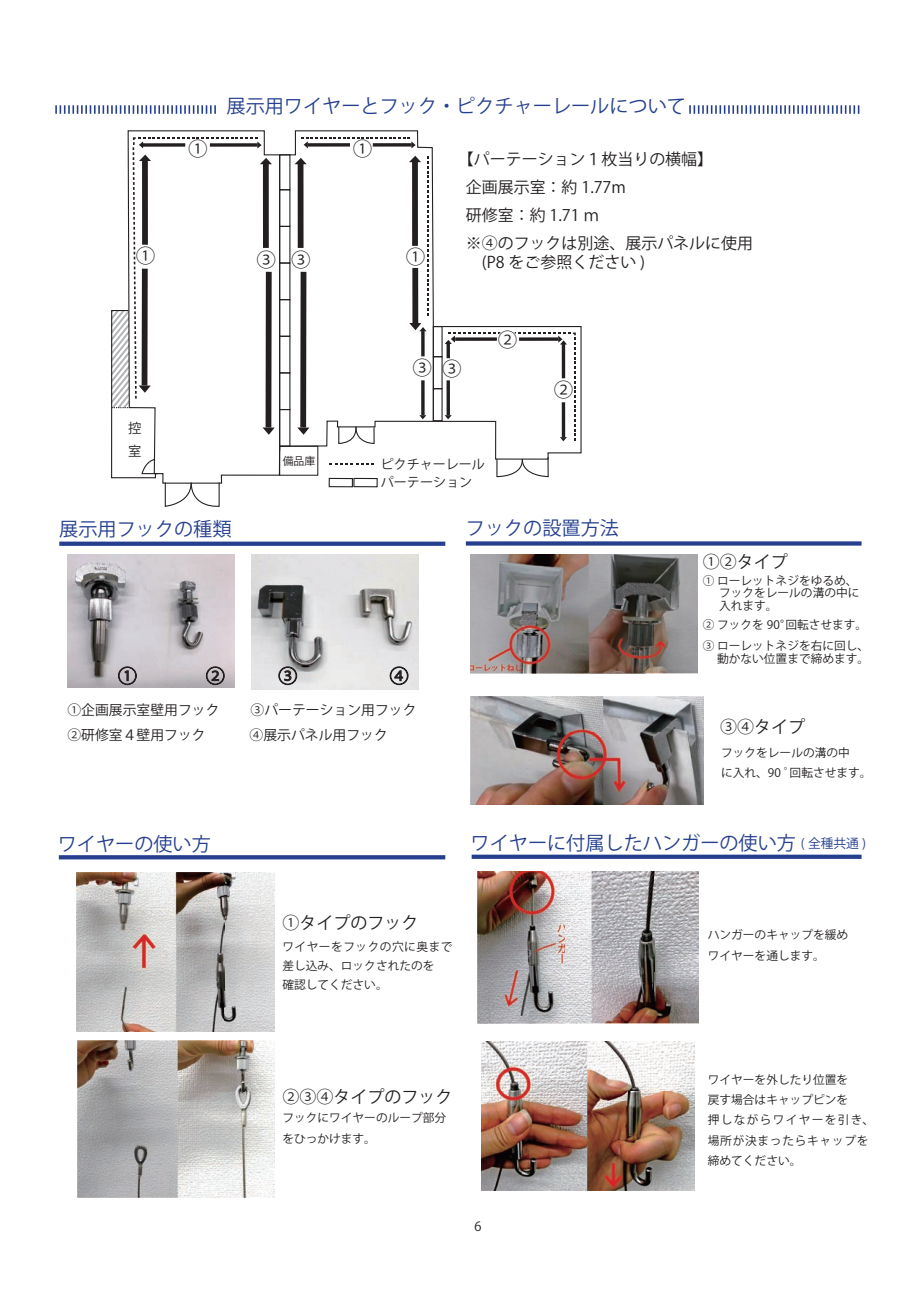
<style>
.page{position:relative;width:919px;height:1289px;background:#fff}
.page>*{position:absolute;margin:0;border:0;box-sizing:border-box;transform-origin:0 0}
.t1{font:19.5px "Koz Go Pr 6 N";color:#231f20}
.t2{font:19.2px "Koz Go Pr 6 N";color:#253f8e}
.t3{font:19.2px "Koz Go Pr 6 N";color:#231f20}
.t4{font:16.95px "Koz Go Pr 6 N";color:#231f20}
.t5{font:15.9px/27.9px "Koz Go Pr 6 N";color:#231f20}
.t6{font:13.8px/25.5px "Koz Go Pr 6 N";color:#231f20}
.t7{font:13.35px/23.4px "Koz Go Pr 6 N";color:#231f20}
.t8{font:13.05px/17.2px "Koz Go Pr 6 N";color:#231f20}
.t9{font:12.75px "Koz Go Pr 6 N";color:#231f20}
.t10{font:11.7px/20.4px "Koz Go Pr 6 N";color:#231f20}
.t11{font:10.8px "Koz Go Pr 6 N";color:#231f20}
.s1{font-size:12.75px}
</style>
<div class="page">
<div style="left:59px;top:541px;width:386px;height:5px;background:#253f8e"></div>
<img style="left:67px;top:554px;width:167px;height:133px">
<img style="left:251px;top:554px;width:167px;height:135px">
<svg style="left:466px;top:541px;width:395px;height:4px;background:#395098"></svg>
<img style="left:470px;top:554px;width:227px;height:119px">
<img style="left:470px;top:696px;width:233px;height:109px">
<svg style="left:59px;top:855px;width:386px;height:4px;background:#2e4792"></svg>
<img style="left:77px;top:872px;width:197px;height:159px">
<img style="left:77px;top:1040px;width:197px;height:157px">
<svg style="left:471px;top:854px;width:390px;height:4px;background:#485ea0"></svg>
<img style="left:478px;top:871px;width:220px;height:152px">
<img style="left:481px;top:1041px;width:213px;height:149px">
<svg style="left:55px;top:105px;width:161px;height:9px"></svg>
<svg style="left:689px;top:105px;width:170px;height:9px"></svg>
<svg style="left:118px;top:666px;width:19px;height:19px"></svg>
<svg style="left:205px;top:666px;width:20px;height:19px"></svg>
<svg style="left:278px;top:666px;width:19px;height:19px"></svg>
<svg style="left:389px;top:666px;width:20px;height:19px"></svg>
<svg style="left:127px;top:130px;width:455px;height:354px"></svg>
<svg style="left:338px;top:425px;width:37px;height:19px"></svg>
<svg style="left:496px;top:456px;width:53px;height:28px"></svg>
<svg style="left:427px;top:156px;width:2px;height:160px"></svg>
<svg style="left:329px;top:463px;width:45px;height:1px"></svg>
<div style="left:353px;top:478px;width:24px;height:9px;border:1px solid #231f20"></div>
<div style="left:328px;top:478px;width:25px;height:9px;border:1px solid #231f20"></div>
<div style="left:279px;top:154px;width:11px;height:36px;border:1px solid #231f20"></div>
<div style="left:279px;top:189px;width:11px;height:38px;border:1px solid #231f20"></div>
<div style="left:279px;top:226px;width:11px;height:37px;border:1px solid #231f20"></div>
<div style="left:279px;top:262px;width:11px;height:38px;border:1px solid #231f20"></div>
<div style="left:279px;top:299px;width:11px;height:38px;border:1px solid #231f20"></div>
<div style="left:279px;top:336px;width:11px;height:37px;border:1px solid #231f20"></div>
<div style="left:279px;top:372px;width:11px;height:38px;border:1px solid #231f20"></div>
<div style="left:279px;top:409px;width:11px;height:38px;border:1px solid #231f20"></div>
<div style="left:433px;top:326px;width:9px;height:31px;border:1px solid #231f20"></div>
<div style="left:433px;top:356px;width:9px;height:33px;border:1px solid #231f20"></div>
<div style="left:433px;top:388px;width:9px;height:33px;border:1px solid #231f20"></div>
<div style="left:279px;top:445px;width:39px;height:30px;border:1px solid #231f20"></div>
<div style="left:297px;top:164px;width:6px;height:84px;background:#231f20"></div>
<svg style="left:294px;top:158px;width:12px;height:6px"></svg>
<div style="left:300px;top:272px;width:6px;height:155px;background:#231f20"></div>
<svg style="left:297px;top:427px;width:12px;height:8px"></svg>
<svg style="left:301px;top:137px;width:114px;height:11px"></svg>
<div style="left:412px;top:162px;width:6px;height:84px;background:#231f20"></div>
<svg style="left:409px;top:156px;width:12px;height:6px"></svg>
<div style="left:412px;top:268px;width:6px;height:58px;background:#231f20"></div>
<hr style="left:421px;top:331px;width:3px;height:25px;background:#231f20">
<svg style="left:409px;top:323px;width:17px;height:8px"></svg>
<hr style="left:421px;top:380px;width:3px;height:35px;background:#231f20">
<svg style="left:419px;top:415px;width:7px;height:4px"></svg>
<svg style="left:444px;top:332px;width:131px;height:109px"></svg>
<div style="left:498px;top:329px;width:18px;height:18px;background:#fff;border-radius:50%"></div>
<div style="left:498px;top:329px;width:19px;height:19px;border:1px solid #fff;border-radius:50%"></div>
<svg style="left:111px;top:137px;width:164px;height:370px"></svg>
<h1 class="t1" style="left:136px;top:245px;width:21px">①</h1>
<p class="t7" style="left:128px;top:417px;width:15px">控室</p>
<h1 class="t1" style="left:188px;top:138px;width:21px">①</h1>
<h2 class="t2" style="left:226px;top:95px;width:461px">展示用ワイヤーとフック・ピクチャーレールについて</h2>
<h1 class="t1" style="left:256px;top:249px;width:21px">③</h1>
<h1 class="t1" style="left:291px;top:249px;width:21px">③</h1>
<h1 class="t1" style="left:353px;top:137px;width:21px">①</h1>
<h1 class="t1" style="left:406px;top:246px;width:21px">①</h1>
<h3 class="t5" style="left:466px;top:145px;width:336px;text-indent:-8px">【パーテーション１枚当りの横幅】<br>企画展示室：約 1.77m<br>研修室：約 1.71 ｍ<br>※④のフックは別途、展示パネルに使用　　　</h3>
<h3 class="t5" style="left:466px;top:248px;width:181px">　(P8 をご参照ください )</h3>
<p class="t11" style="left:283px;top:455px;width:34px">備品庫</p>
<h1 class="t1" style="left:412px;top:357px;width:21px">③</h1>
<h1 class="t1" style="left:442px;top:358px;width:21px">③</h1>
<h1 class="t1" style="left:498px;top:328px;width:21px">②</h1>
<p class="t8" style="left:381px;top:456px;width:105px">ピクチャーレールパーテーション</p>
<h1 class="t1" style="left:553px;top:379px;width:21px">②</h1>
<h2 class="t2" style="left:59px;top:518px;width:174px">展示用フックの種類</h2>
<h2 class="t3" style="left:118px;top:665px;width:21px">①</h2>
<h2 class="t3" style="left:278px;top:665px;width:21px">③</h2>
<h2 class="t3" style="left:389px;top:665px;width:21px">④</h2>
<p class="t6" style="left:67px;top:697px;width:154px">①企画展示室壁用フック<br>②研修室４壁用フック</p>
<p class="t6" style="left:249px;top:697px;width:168px">③パーテーション用フック<br>④展示パネル用フック</p>
<h2 class="t2" style="left:58px;top:833px;width:155px">ワイヤーの使い方</h2>
<h2 class="t2" style="left:466px;top:517px;width:155px">フックの設置方法</h2>
<h3 class="t4" style="left:702px;top:552px;width:87px">①②タイプ</h3>
<p class="t10" style="left:719px;top:574px;width:142px;line-height:12.8px;text-indent:-16px">① ローレットネジをゆるめ、フックをレールの溝の中に入れます。</p>
<p class="t10" style="left:702px;top:639px;width:168px;line-height:12.8px">③ ローレットネジを右に回し、　 動かない位置まで締めます。</p>
<p class="t10" style="left:702px;top:614px;width:166px">② フックを 90°　回転させます。</p>
<h3 class="t4" style="left:720px;top:717px;width:87px">③④タイプ</h3>
<p class="t10" style="left:721px;top:742px;width:152px">フックをレールの溝の中<br>に入れ、90 ゜回転させます。</p>
<h2 class="t2" style="left:470px;top:832px;width:397px">ワイヤーに付属したハンガーの使い方 <span class="s1">( 全種共通 )</span></h2>
<h3 class="t4" style="left:282px;top:912px;width:138px">①タイプのフック</h3>
<p class="t10" style="left:282px;top:936px;width:172px;line-height:19.2px">ワイヤーをフックの穴に奥まで差し込み、ロックされたのを<br>確認してください。</p>
<p class="t10" style="left:707px;top:925px;width:142px">ハンガーのキャップを緩めワイヤーを通します。</p>
<h3 class="t4" style="left:282px;top:1087px;width:172px">②③④タイプのフック</h3>
<p class="t10" style="left:282px;top:1107px;width:165px">フックにワイヤーのループ部分をひっかけます。</p>
<p class="t9" style="left:474px;top:1218px;width:9px">6</p>
<p class="t10" style="left:707px;top:1069px;width:168px">ワイヤーを外したり位置を<br>戻す場合はキャップピンを<br>押しながらワイヤーを引き、場所が決まったらキャップを締めてください。</p>
</div>
